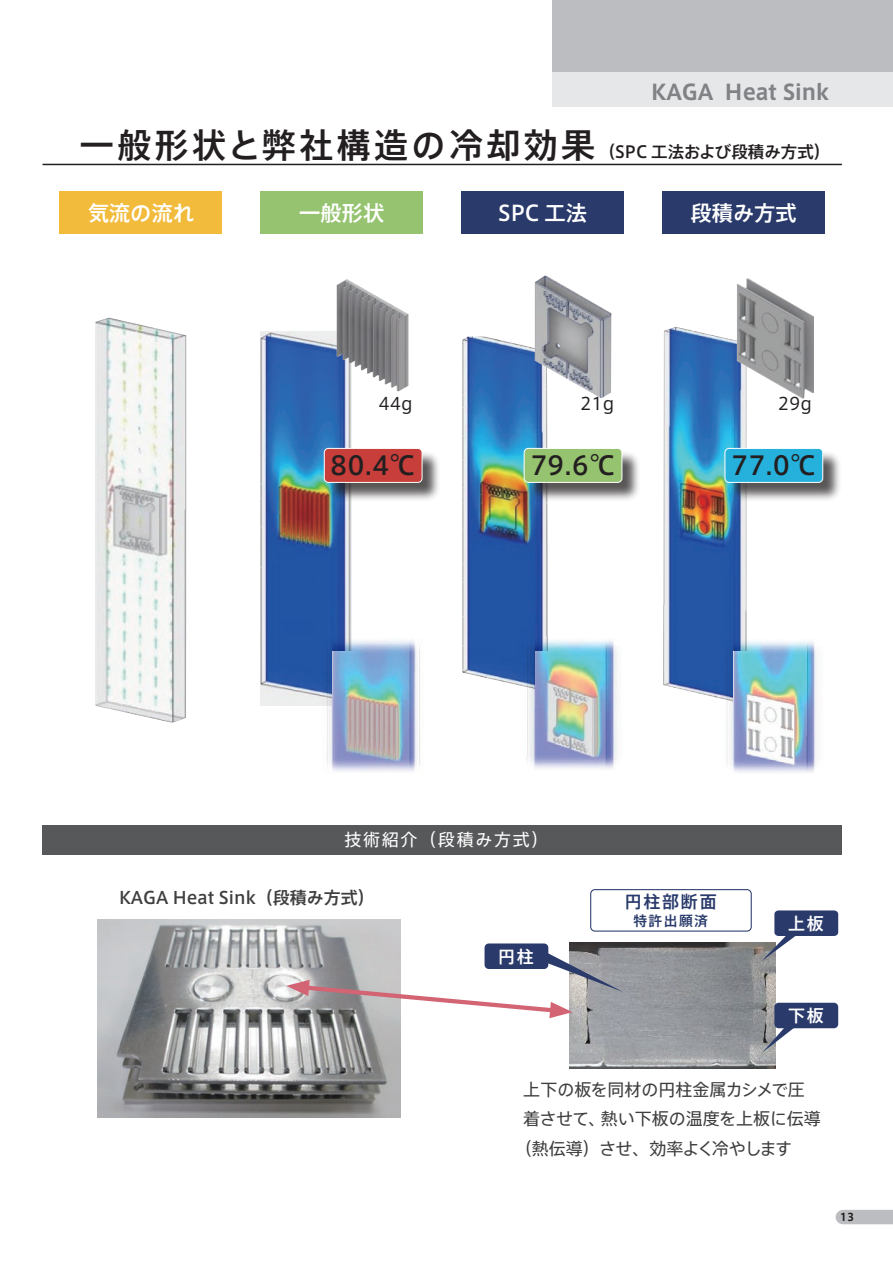
<style>
.page{position:relative;width:893px;height:1263px;background:#fff}
.page>*{position:absolute;margin:0;border:0;box-sizing:border-box;transform-origin:0 0}
.t1{font:500 34.05px "Axis Std";letter-spacing:.1em;color:#231f20}
.t2{font:500 25.5px "Axis Std";color:#231f20}
.t3{font:500 21.3px "Axis Std";color:#fff}
.t4{font:700 21.3px "Axis Std";color:#808285}
.t5{font:16.95px "Axis Std";letter-spacing:-.005em;color:#3e3e3f}
.t6{font:500 16.95px "Axis Std";color:#3e3e3f}
.t7{font:16.95px "Axis Std";letter-spacing:-.07em;color:#3e3e3f}
.t8{font:16.95px "Axis Std";letter-spacing:.1em;color:#fff}
.t9{font:16.95px "Axis Std";color:#231f20}
.t10{font:500 16.95px "Axis Std";color:#fff}
.t11{font:500 16.95px "Axis Std";letter-spacing:.1em;color:#293a6b}
.t12{font:500 13.8px "Axis Std";letter-spacing:.1em;color:#293a6b}
.t13{font:700 10.65px "Axis Std";color:#231f20}
.s1{font-size:16.5px}
</style>
<div class="page">
<div style="left:553px;top:0;width:340px;height:106px;background:#bcbdc0"></div>
<div style="left:553px;top:72px;width:340px;height:34px;background:#e6e7e9"></div>
<div style="left:43px;top:825px;width:799px;height:30px;background:#57585a"></div>
<img style="left:97px;top:920px;width:304px;height:198px">
<img style="left:570px;top:942px;width:205px;height:127px">
<div style="left:590px;top:889px;width:162px;height:43px;border:1px solid #293a6b;border-radius:4px"></div>
<div style="left:485px;top:943px;width:63px;height:26px;background:#293a6b;border-radius:4px"></div>
<div style="left:774px;top:1003px;width:64px;height:25px;background:#293a6b;border-radius:4px"></div>
<img style="left:95px;top:318px;width:91px;height:404px">
<img style="left:260px;top:331px;width:91px;height:375px">
<img style="left:462px;top:337px;width:86px;height:349px">
<img style="left:663px;top:327px;width:83px;height:372px">
<div style="left:60px;top:191px;width:162px;height:43px;background:#f2bb3c"></div>
<div style="left:260px;top:191px;width:163px;height:43px;background:#95c370"></div>
<div style="left:461px;top:191px;width:163px;height:43px;background:#293a6b"></div>
<div style="left:662px;top:191px;width:163px;height:43px;background:#293a6b"></div>
<hr style="left:43px;top:164px;width:799px;height:1px;background:#231f20">
<svg style="left:761px;top:910px;width:77px;height:51px"></svg>
<svg style="left:762px;top:1027px;width:33px;height:25px"></svg>
<svg style="left:286px;top:953px;width:337px;height:65px"></svg>
<img style="left:323px;top:639px;width:97px;height:133px">
<img style="left:337px;top:279px;width:72px;height:112px">
<div style="left:326px;top:450px;width:115px;height:51px;background:#231f20;opacity:.75"></div>
<div style="left:324px;top:448px;width:98px;height:34px;background:#c73e3b;border-radius:4px"></div>
<div style="left:324px;top:448px;width:98px;height:35px;border:1px solid #fff;border-radius:4px"></div>
<img style="left:522px;top:639px;width:96px;height:130px">
<img style="left:535px;top:275px;width:76px;height:123px">
<div style="left:526px;top:450px;width:115px;height:51px;background:#231f20;opacity:.75"></div>
<div style="left:524px;top:448px;width:98px;height:34px;background:#95c370;border-radius:4px"></div>
<div style="left:524px;top:448px;width:98px;height:35px;border:1px solid #fff;border-radius:4px"></div>
<img style="left:723px;top:639px;width:94px;height:134px">
<img style="left:737px;top:278px;width:77px;height:121px">
<div style="left:727px;top:450px;width:115px;height:51px;background:#231f20;opacity:.75"></div>
<div style="left:725px;top:448px;width:98px;height:34px;background:#26b1dc;border-radius:4px"></div>
<div style="left:725px;top:448px;width:98px;height:35px;border:1px solid #fff;border-radius:4px"></div>
<svg style="left:836px;top:1210px;width:57px;height:14px"></svg>
<p class="t4" style="left:651px;top:75px;width:180px">KAGA Heat Sink</p>
<h1 class="t1" style="left:43px;top:119px;width:789px">　一般形状と弊社構造の冷却効果<span class="s1">（SPC 工法および段積み方式）</span></h1>
<p class="t3" style="left:88px;top:197px;width:108px">気流の流れ</p>
<p class="t3" style="left:299px;top:197px;width:87px">一般形状</p>
<p class="t3" style="left:498px;top:197px;width:90px">SPC 工法</p>
<p class="t3" style="left:690px;top:197px;width:108px">段積み方式</p>
<p class="t9" style="left:378px;top:391px;width:36px">44g</p>
<p class="t9" style="left:580px;top:391px;width:36px">21g</p>
<p class="t9" style="left:778px;top:391px;width:36px">29g</p>
<h2 class="t2" style="left:330px;top:446px;width:86px">80.4℃</h2>
<h2 class="t2" style="left:530px;top:446px;width:86px">79.6℃</h2>
<h2 class="t2" style="left:731px;top:446px;width:86px">77.0℃</h2>
<p class="t8" style="left:344px;top:827px;width:206px">技術紹介（段積み方式）</p>
<p class="t6" style="left:119px;top:885px;width:257px">KAGA Heat Sink（段積み方式）</p>
<p class="t10" style="left:498px;top:943px;width:37px">円柱</p>
<p class="t11" style="left:625px;top:888px;width:93px">円柱部断面</p>
<p class="t12" style="left:633px;top:910px;width:76px">特許出願済</p>
<p class="t10" style="left:788px;top:910px;width:37px">上板</p>
<p class="t10" style="left:788px;top:1003px;width:37px">下板</p>
<p class="t5" style="left:523px;top:1076px;width:283px">上下の板を同材の円柱金属カシメで圧</p>
<p class="t5" style="left:523px;top:1106px;width:299px">着させて、熱い下板の温度を上板に伝導</p>
<p class="t7" style="left:515px;top:1136px;width:279px">（熱伝導）させ、効率よく冷やします</p>
<p class="t13" style="left:840px;top:1209px;width:16px">13</p>
</div>
